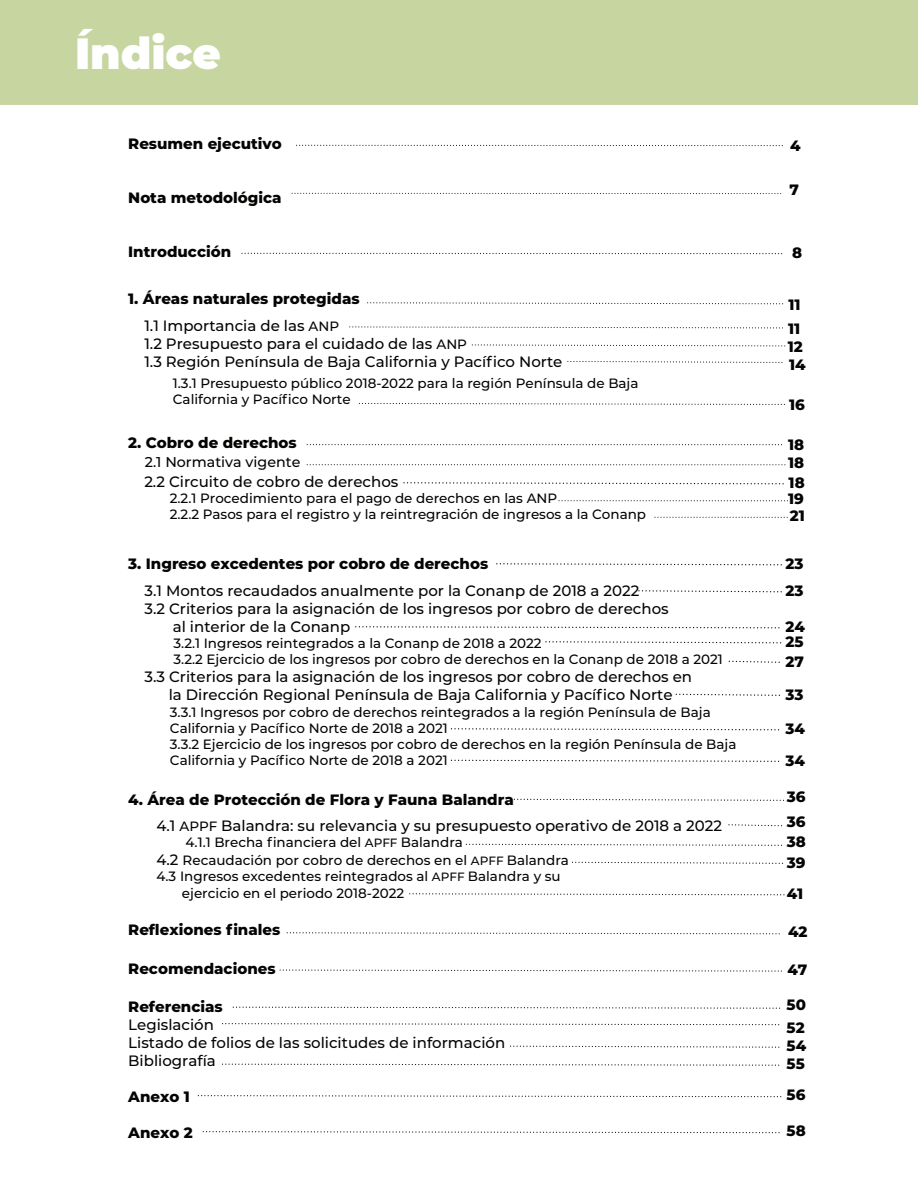
<style>
.page{position:relative;width:918px;height:1188px;background:#fff}
.page>*{position:absolute;margin:0;border:0;box-sizing:border-box;transform-origin:0 0}
.t1{font:900 43.5px "Montserrat";color:#fff}
.t2{font:500 15px/18px "Montserrat";color:#040503}
.t3{font:800 15px/18px "Montserrat";color:#040503}
.t4{font:500 14.25px "Montserrat";color:#040503}
.t5{font:500 13.5px/16.2px "Montserrat";color:#040503}
.s1{font-weight:500}
.s2{font-weight:500;font-size:13.5px}
.s3{font-size:13.5px}
.s4{font-size:12px}
.s5{font-size:15px}
</style>
<div class="page">
<div style="left:0;top:0;width:918px;height:104px;background:#c7d5a1"></div>
<svg style="left:242px;top:253px;width:541px;height:1px"></svg>
<svg style="left:297px;top:145px;width:486px;height:1px"></svg>
<svg style="left:292px;top:193px;width:490px;height:1px"></svg>
<svg style="left:367px;top:302px;width:417px;height:3px"></svg>
<svg style="left:403px;top:482px;width:381px;height:3px"></svg>
<svg style="left:496px;top:563px;width:286px;height:3px"></svg>
<svg style="left:513px;top:798px;width:272px;height:3px"></svg>
<svg style="left:638px;top:590px;width:144px;height:3px"></svg>
<svg style="left:355px;top:626px;width:425px;height:3px"></svg>
<svg style="left:545px;top:641px;width:237px;height:3px"></svg>
<svg style="left:728px;top:660px;width:52px;height:3px"></svg>
<svg style="left:675px;top:693px;width:105px;height:3px"></svg>
<svg style="left:450px;top:728px;width:330px;height:3px"></svg>
<svg style="left:450px;top:759px;width:330px;height:3px"></svg>
<svg style="left:728px;top:824px;width:54px;height:3px"></svg>
<svg style="left:465px;top:843px;width:317px;height:3px"></svg>
<svg style="left:571px;top:861px;width:212px;height:3px"></svg>
<svg style="left:409px;top:893px;width:376px;height:3px"></svg>
<svg style="left:286px;top:932px;width:494px;height:3px"></svg>
<svg style="left:349px;top:326px;width:434px;height:3px"></svg>
<svg style="left:471px;top:344px;width:315px;height:3px"></svg>
<svg style="left:567px;top:361px;width:216px;height:2px"></svg>
<svg style="left:358px;top:402px;width:427px;height:3px"></svg>
<svg style="left:307px;top:464px;width:479px;height:1px"></svg>
<svg style="left:559px;top:500px;width:229px;height:1px"></svg>
<svg style="left:655px;top:517px;width:133px;height:1px"></svg>
<svg style="left:279px;top:969px;width:503px;height:3px"></svg>
<svg style="left:232px;top:1006px;width:549px;height:3px"></svg>
<svg style="left:222px;top:1023px;width:558px;height:3px"></svg>
<svg style="left:510px;top:1045px;width:270px;height:3px"></svg>
<svg style="left:222px;top:1063px;width:558px;height:3px"></svg>
<svg style="left:197px;top:1095px;width:585px;height:3px"></svg>
<svg style="left:202px;top:1131px;width:578px;height:3px"></svg>
<svg style="left:307px;top:444px;width:476px;height:1px"></svg>
<h1 class="t1" style="left:75px;top:21px;width:147px">Índice</h1>
<p class="t3" style="left:128px;top:134px;width:155px">Resumen ejecutivo</p>
<p class="t3" style="left:128px;top:188px;width:155px">Nota metodológica</p>
<p class="t3" style="left:128px;top:242px;width:104px">Introducción</p>
<p class="t3" style="left:128px;top:284px;width:233px;line-height:27px;text-align:center">1. Áreas naturales protegidas<br><span class="s1">1.1 Importancia de las</span> <span class="s2">ANP</span></p>
<p class="t2" style="left:144px;top:334px;width:420px">1.2 Presupuesto para el cuidado de las <span class="s3">ANP<br></span>1.3 Región Península de Baja California y Pacífico Norte</p>
<p class="t5" style="left:173px;top:374px;width:467px">1.3.1 Presupuesto público 2018-2022 para la región Península de Baja<br>California y Pacífico Norte</p>
<p class="t3" style="left:128px;top:432px;width:170px">2. Cobro de derechos</p>
<p class="t4" style="left:145px;top:452px;width:157px">2.1 Normativa vigente</p>
<p class="t2" style="left:144px;top:472px;width:255px">2.2 Circuito de cobro de derechos</p>
<p class="t5" style="left:170px;top:489px;width:478px">2.2.1 Procedimiento para el pago de derechos en las ANP<br>2.2.2 Pasos para el registro y la reintregración de ingresos a la Conanp</p>
<p class="t3" style="left:128px;top:554px;width:362px">3. Ingreso excedentes por cobro de derechos</p>
<p class="t2" style="left:145px;top:581px;width:496px">3.1 Montos recaudados anualmente por la Conanp de 2018 a 2022</p>
<p class="t2" style="left:145px;top:599px;width:526px">3.2 Criterios para la asignación de los ingresos por cobro de derechos</p>
<p class="t2" style="left:173px;top:617px;width:179px">al interior de la Conanp</p>
<p class="t5" style="left:174px;top:635px;width:551px">3.2.1 Ingresos reintegrados a la Conanp de 2018 a 2022<br>3.2.2 Ejercicio de los ingresos por cobro de derechos en la Conanp de 2018 a 2021</p>
<p class="t2" style="left:145px;top:667px;width:549px;text-align:center">3.3 Criterios para la asignación de los ingresos por cobro de derechos en la Dirección Regional Península de Baja California y Pacífico Norte</p>
<p class="t5" style="left:170px;top:703px;width:568px">3.3.1 Ingresos por cobro de derechos reintegrados a la región Península de Baja California y Pacífico Norte de 2018 a 2021<br>3.3.2 Ejercicio de los ingresos por cobro de derechos en la región Península de Baja California y Pacífico Norte de 2018 a 2021</p>
<p class="t3" style="left:128px;top:789px;width:387px">4. Área de Protección de Flora y Fauna Balandra</p>
<p class="t2" style="left:157px;top:816px;width:567px">4.1 <span class="s3">APPF</span> Balandra: su relevancia y su presupuesto operativo de 2018 a 2022</p>
<p class="t5" style="left:157px;top:833px;width:414px;line-height:18px;text-indent:29px">4.1.1 Brecha financiera del <span class="s4">APFF</span> Balandra<br><span class="s5">4.2</span> Recaudación por cobro de derechos en el <span class="s4">APFF</span> Balandra</p>
<p class="t5" style="left:182px;top:868px;width:380px;text-indent:-25px">4.3 Ingresos excedentes reintegrados al <span class="s4">APFF</span> Balandra y su ejercicio en el periodo 2018-2022</p>
<p class="t3" style="left:128px;top:920px;width:154px">Reflexiones finales</p>
<p class="t3" style="left:128px;top:959px;width:149px">Recomendaciones</p>
<p class="t3" style="left:128px;top:996px;width:96px">Referencias</p>
<p class="t2" style="left:128px;top:1015px;width:379px">Legislación<br>Listado de folios de las solicitudes de información<br>Bibliografía</p>
<p class="t3" style="left:128px;top:1086px;width:63px">Anexo 1</p>
<p class="t3" style="left:128px;top:1122px;width:66px">Anexo 2</p>
<p class="t3" style="left:790px;top:136px;width:12px">4</p>
<p class="t3" style="left:789px;top:180px;width:11px">7</p>
<p class="t3" style="left:792px;top:243px;width:12px">8</p>
<p class="t3" style="left:789px;top:295px;width:14px">11</p>
<p class="t3" style="left:788px;top:319px;width:19px">11<br>12<br>14</p>
<p class="t3" style="left:789px;top:395px;width:17px">16</p>
<p class="t3" style="left:788px;top:434px;width:18px">18</p>
<p class="t3" style="left:788px;top:453px;width:18px">18</p>
<p class="t3" style="left:789px;top:472px;width:18px">18</p>
<p class="t3" style="left:788px;top:490px;width:18px;line-height:16.5px">19<br>21</p>
<p class="t3" style="left:786px;top:550px;width:20px;line-height:27px">23<br>23</p>
<p class="t3" style="left:786px;top:619px;width:21px;line-height:15px">24<br>25</p>
<p class="t3" style="left:786px;top:652px;width:20px">27</p>
<p class="t3" style="left:786px;top:685px;width:20px">33</p>
<p class="t3" style="left:786px;top:712px;width:21px;line-height:31.5px">34<br>34</p>
<p class="t3" style="left:787px;top:783px;width:20px;line-height:25.5px">36<br>36</p>
<p class="t3" style="left:787px;top:830px;width:21px;line-height:21px">38<br>39</p>
<p class="t3" style="left:787px;top:884px;width:18px">41</p>
<p class="t3" style="left:788px;top:922px;width:21px">42</p>
<p class="t3" style="left:787px;top:960px;width:21px">47</p>
<p class="t3" style="left:787px;top:993px;width:21px;line-height:22.5px">50<br>52</p>
<p class="t3" style="left:787px;top:1036px;width:21px">54<br>55</p>
<p class="t3" style="left:787px;top:1085px;width:20px">56</p>
<p class="t3" style="left:787px;top:1121px;width:21px">58</p>
</div>
